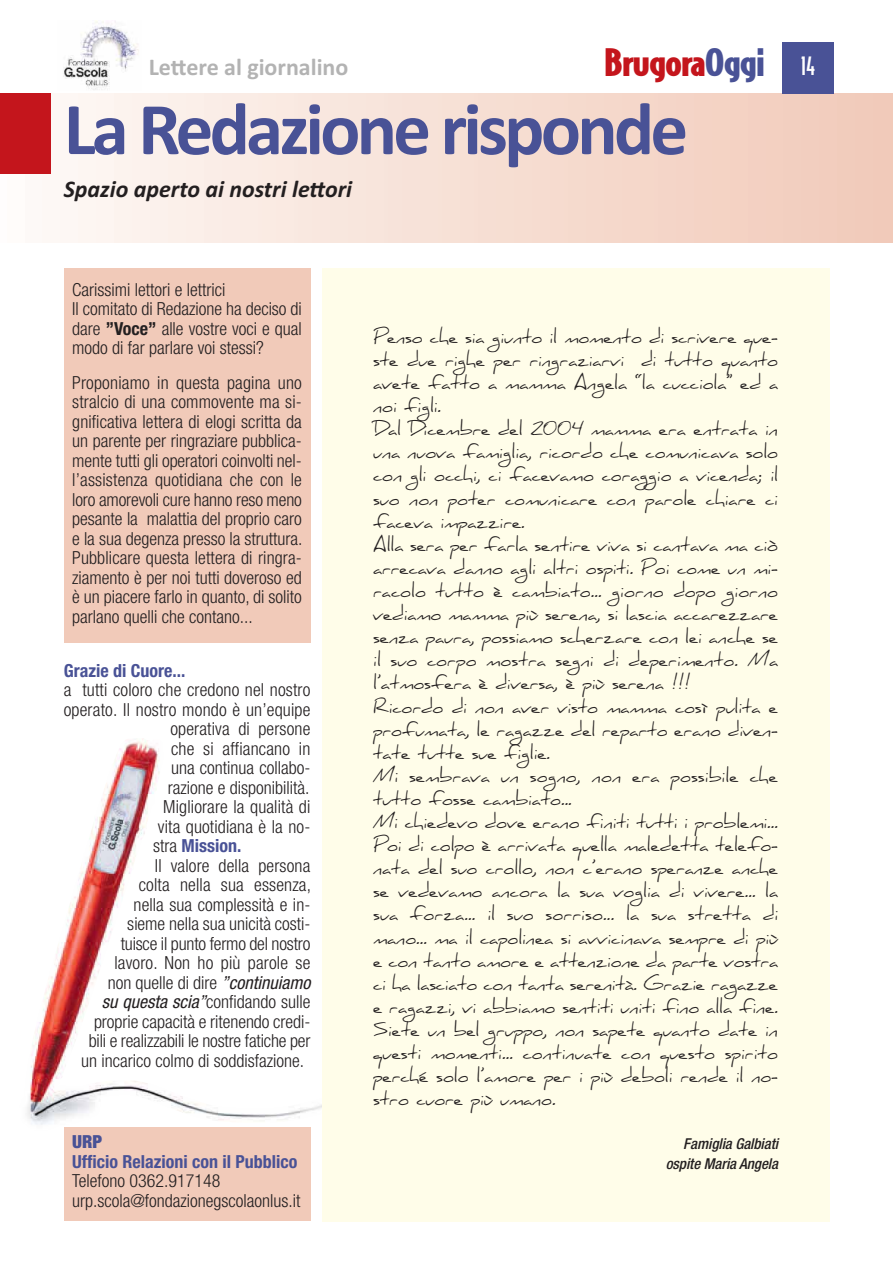
<style>
.page{position:relative;width:893px;height:1263px;background:#fff}
.page>*{position:absolute;margin:0;border:0;box-sizing:border-box;transform-origin:0 0}
.t1{font:700 75px "Calibri";letter-spacing:-.05em;color:#495296}
.t2{font:900 36px "Bodega Sans";letter-spacing:-.025em;color:#c4151c;scale:1.15 1}
.t3{font:italic 700 24px "Calibri";color:#231f20}
.t4{font:700 24px "Calibri";color:#b3b3b3}
.t5{font:18px/23.1px "Daniel";letter-spacing:-.005em;color:#231f20}
.t6{font:300 condensed 18px/19.5px "Helvetica Neue LT Std";color:#231f20}
.t7{font:700 condensed 18px "Helvetica Neue LT Std";color:#495296}
.t8{font:900 condensed 18px "Helvetica Neue LT Std";color:#495296}
.t9{font:italic 500 condensed 15px/19.5px "Helvetica Neue LT Std";letter-spacing:-.005em;color:#231f20;text-align:right}
.s1{color:#495296}
.s2{font-weight:500;font-size:24px;color:#fff}
.s3{font-weight:700}
.s4{font-weight:300;color:#231f20}
.s5{font-weight:400;font-style:italic}
</style>
<div class="page">
<div style="left:64px;top:268px;width:246px;height:374px;background:#f1cab9"></div>
<div style="left:0;top:94px;width:893px;height:148px;background:linear-gradient(to right,#fefaf7,#f1c9b8)"></div>
<div style="left:0;top:94px;width:51px;height:80px;background:#c4151c"></div>
<img style="left:63px;top:21px;width:76px;height:69px">
<div style="left:782px;top:43px;width:51px;height:51px;background:#495296"></div>
<img style="left:28px;top:897px;width:48px;height:209px">
<div style="left:322px;top:268px;width:507px;height:953px;background:#fffde9"></div>
<div style="left:64px;top:1127px;width:246px;height:93px;background:#f1cab9"></div>
<h3 class="t4" style="left:149px;top:59px;width:201px">Le-ere al giornalino</h3>
<h2 class="t2" style="left:604px;top:42px;width:185px">Brugora<span class="s1">Oggi</span> <span class="s2">14</span></h2>
<h1 class="t1" style="left:64px;top:103px;width:626px">La Redazione risponde</h1>
<h3 class="t3" style="left:64px;top:180px;width:290px">Spazio aperto ai nostri le-ori</h3>
<p class="t6" style="left:72px;top:282px;width:231px">Carissimi lettori e lettrici<br>Il comitato di Redazione ha deciso di dare <span class="s3">”Voce”</span> alle vostre voci e qual modo di far parlare voi stessi?</p>
<p class="t6" style="left:72px;top:375px;width:232px;text-align:justify">Proponiamo in questa pagina uno stralcio di una commovente ma si&shy;gnificativa lettera di elogi scritta da un parente per ringraziare pubblica&shy;mente tutti gli operatori coinvolti nel&shy;l’assistenza quotidiana che con le loro amorevoli cure hanno reso meno pesante la malattia del proprio caro e la sua degenza presso la struttura.<br>Pubblicare questa lettera di ringra&shy;ziamento è per noi tutti doveroso ed è un piacere farlo in quanto, di solito parlano quelli che contano...</p>
<p class="t7" style="left:64px;top:664px;width:123px">Grazie di Cuore...</p>
<p class="t6" style="left:64px;top:682px;width:248px">a tutti coloro che credono nel nostro</p>
<p class="t6" style="left:64px;top:702px;width:248px">operato. Il nostro mondo è un’equipe</p>
<p class="t6" style="left:170px;top:721px;width:142px">operativa di persone</p>
<p class="t6" style="left:171px;top:741px;width:141px">che si affiancano in</p>
<p class="t6" style="left:171px;top:760px;width:141px">una continua collabo-</p>
<p class="t6" style="left:168px;top:780px;width:143px">razione e disponibilità.</p>
<p class="t6" style="left:163px;top:799px;width:149px">Migliorare la qualità di</p>
<p class="t6" style="left:158px;top:819px;width:154px">vita quotidiana è la no-</p>
<p class="t7" style="left:153px;top:839px;width:90px"><span class="s4">stra</span> Mission.</p>
<p class="t6" style="left:155px;top:858px;width:157px">Il valore della persona</p>
<p class="t6" style="left:139px;top:877px;width:174px">colta nella sua essenza,</p>
<p class="t6" style="left:134px;top:897px;width:178px">nella sua complessità e in-</p>
<p class="t6" style="left:127px;top:916px;width:185px">sieme nella sua unicità costi-</p>
<p class="t6" style="left:121px;top:936px;width:191px">tuisce il punto fermo del nostro</p>
<p class="t6" style="left:114px;top:955px;width:197px">lavoro. Non ho più parole se</p>
<p class="t6" style="left:108px;top:975px;width:204px">non quelle di dire <span class="s5">”continuiamo</span></p>
<p class="t6" style="left:102px;top:994px;width:210px"><span class="s5">su questa scia”</span>confidando sulle</p>
<p class="t6" style="left:94px;top:1014px;width:218px">proprie capacità e ritenendo credi-</p>
<p class="t6" style="left:89px;top:1033px;width:223px">bili e realizzabili le nostre fatiche per</p>
<p class="t6" style="left:81px;top:1053px;width:224px">un incarico colmo di soddisfazione.</p>
<p class="t8" style="left:72px;top:1131px;width:32px">URP</p>
<p class="t7" style="left:72px;top:1155px;width:227px">Ufficio Relazioni con il Pubblico</p>
<p class="t6" style="left:72px;top:1173px;width:230px">Telefono 0362.917148 urp.scola@fondazionegscolaonlus.it</p>
<p class="t5" style="left:373px;top:325px;width:407px">Penso che sia giunto il momento di scrivere que&shy;ste due righe per ringraziarvi di tutto quanto avete fatto a mamma Angela “la cucciola” ed a noi figli.<br>Dal Dicembre del 2004 mamma era entrata in una nuova famiglia, ricordo che comunicava solo con gli occhi, ci facevamo coraggio a vicenda; il suo non poter comunicare con parole chiare ci faceva impazzire.<br>Alla sera per farla sentire viva si cantava ma ciò arrecava danno agli altri ospiti. Poi come un mi&shy;racolo tutto è cambiato... giorno dopo giorno vediamo mamma più serena, si lascia accarezzare senza paura, possiamo scherzare con lei anche se il suo corpo mostra segni di deperimento. Ma l’atmosfera è diversa, è più serena !!!<br>Ricordo di non aver visto mamma così pulita e profumata, le ragazze del reparto erano diven&shy;tate tutte sue figlie.<br>Mi sembrava un sogno, non era possibile che tutto fosse cambiato...<br>Mi chiedevo dove erano finiti tutti i problemi...<br>Poi di colpo è arrivata quella maledetta telefo&shy;nata del suo crollo, non c’erano speranze anche se vedevamo ancora la sua voglia di vivere... la sua forza... il suo sorriso... la sua stretta di mano... ma il capolinea si avvicinava sempre di più e con tanto amore e attenzione da parte vostra ci ha lasciato con tanta serenità. Grazie ragazze e ragazzi, vi abbiamo sentiti uniti fino alla fine.<br>Siete un bel gruppo, non sapete quanto date in questi momenti... continuate con questo spirito perché solo l’amore per i più deboli rende il no&shy;stro cuore più umano.</p>
<p class="t9" style="left:666px;top:1136px;width:114px">Famiglia Galbiati ospite Maria Angela</p>
</div>
